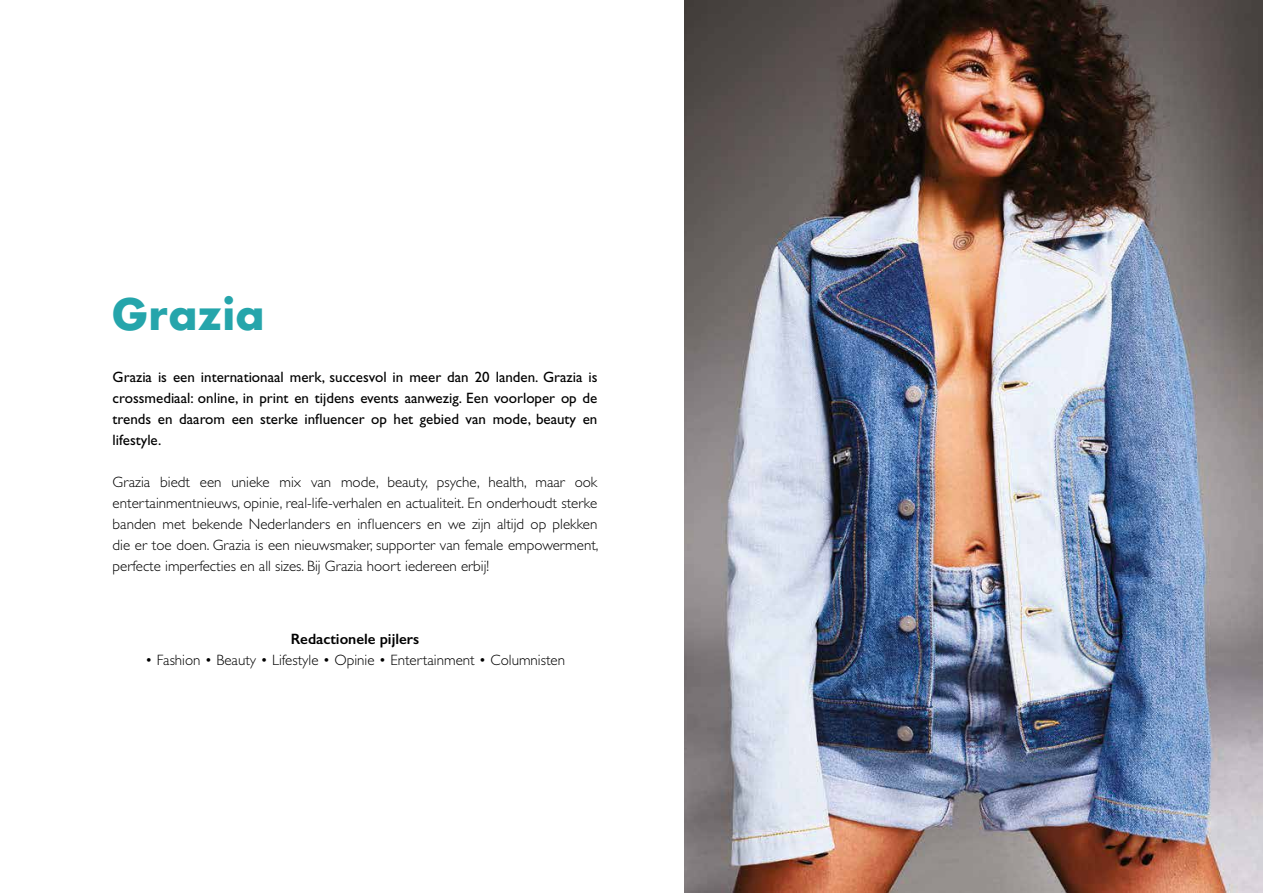
<style>
.page{position:relative;width:1263px;height:893px;background:#fff}
.page>*{position:absolute;margin:0;border:0;box-sizing:border-box;transform-origin:0 0}
.t1{font:700 42px "Futura";color:#25a5ab}
.t2{font:300 15px/21px "Gill Sans";color:#000;text-align:justify}
.t3{font:15px/21px "Gill Sans";color:#000;text-align:justify}
.t4{font:600 15px "Gill Sans";color:#000}
</style>
<div class="page">
<img style="left:685px;top:0;width:578px;height:893px">
<h1 class="t1" style="left:111px;top:284px;width:155px">Grazia</h1>
<p class="t3" style="left:113px;top:366px;width:486px">Grazia is een internationaal merk, succesvol in meer dan 20 landen. Grazia is crossmediaal: online, in print en tijdens events aanwezig. Een voorloper op de trends en daarom een sterke influencer op het gebied van mode, beauty en lifestyle.</p>
<p class="t2" style="left:113px;top:471px;width:487px">Grazia biedt een unieke mix van mode, beauty, psyche, health, maar ook entertainmentnieuws, opinie, real-life-verhalen en actualiteit. En onderhoudt sterke banden met bekende Nederlanders en influencers en we zijn altijd op plekken die er toe doen. Grazia is een nieuwsmaker, supporter van female empowerment, perfecte imperfecties en all sizes. Bij Grazia hoort iedereen erbij!</p>
<p class="t4" style="left:291px;top:630px;width:130px">Redactionele pijlers</p>
<p class="t2" style="left:145px;top:650px;width:422px">• Fashion • Beauty • Lifestyle • Opinie • Entertainment • Columnisten</p>
</div>
